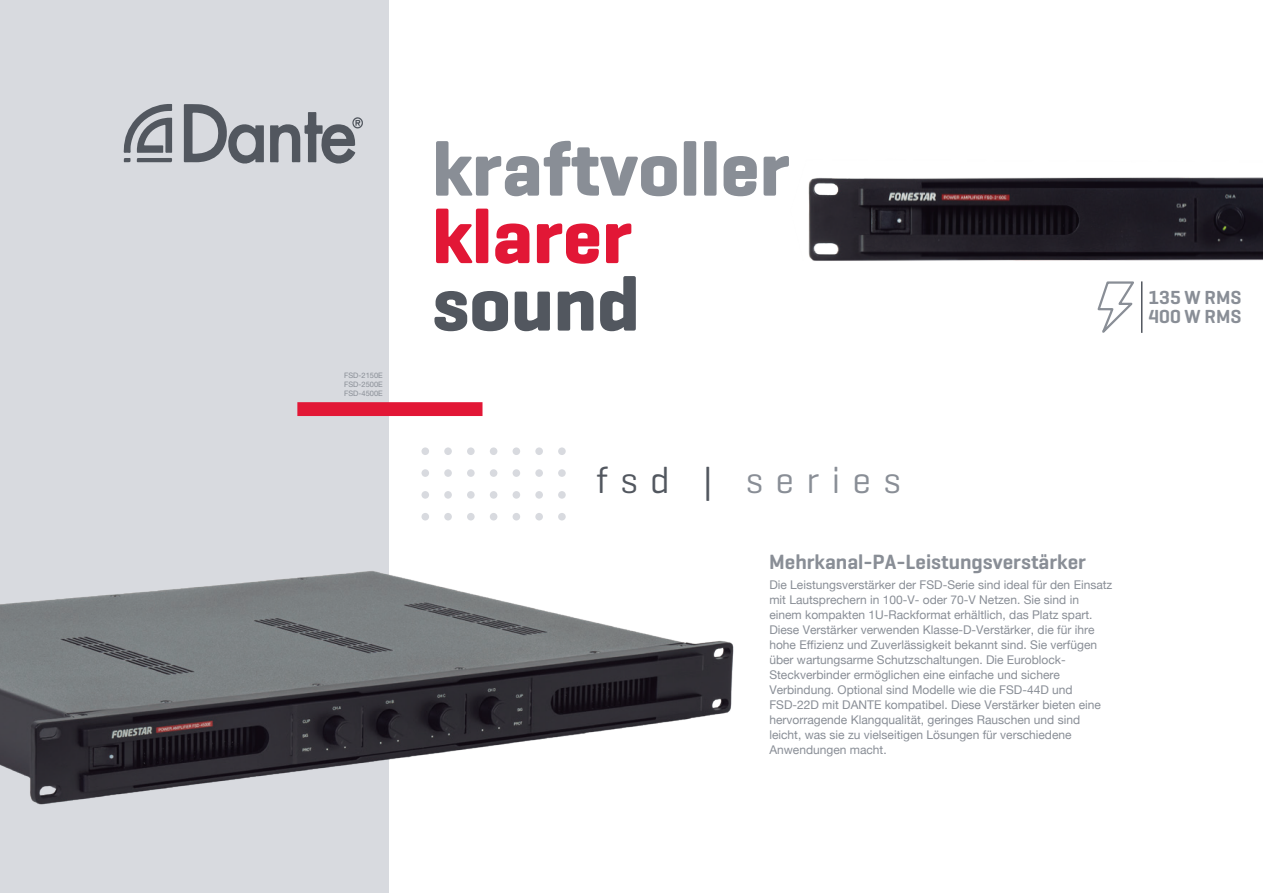
<style>
.page{position:relative;width:1263px;height:893px;background:#fff}
.page>*{position:absolute;margin:0;border:0;box-sizing:border-box;transform-origin:0 0}
.t1{font:700 78px "Geogrotesque";color:#898e96}
.t2{font:700 78px "Geogrotesque";color:#e21736}
.t3{font:700 78px "Geogrotesque";color:#52575f}
.t4{font:37.5px "Geogrotesque";letter-spacing:.33em;color:#898e96}
.t5{font:600 21px "Geogrotesque";color:#898e96}
.t6{font:600 19.2px/19.2px "Geogrotesque";color:#898e96}
.t7{font:12px/15px "Helvetica Neue";color:#898e96}
.t8{font:7.5px/9px "Helvetica Neue LT Pro";color:#898e96;text-align:justify}
.s1{color:#52575f}
</style>
<div class="page">
<div style="left:0;top:0;width:388px;height:893px;background:#d8dadf"></div>
<div style="left:297px;top:402px;width:185px;height:14px;background:#e21736;border:2px solid #e21736"></div>
<img style="left:808px;top:177px;width:455px;height:120px">
<img style="left:0;top:412px;width:734px;height:481px">
<svg style="left:184px;top:104px;width:80px;height:59px"></svg>
<svg style="left:123px;top:104px;width:49px;height:58px"></svg>
<svg style="left:270px;top:112px;width:93px;height:51px"></svg>
<svg style="left:1095px;top:280px;width:42px;height:53px"></svg>
<hr style="left:1141px;top:281px;width:1px;height:52px;background:#52575f">
<p class="t8" style="left:344px;top:371px;width:40px">FSD-2150E FSD-2500E FSD-4500E</p>
<h1 class="t1" style="left:432px;top:120px;width:359px">kraftvoller</h1>
<h1 class="t2" style="left:432px;top:188px;width:201px">klarer</h1>
<h1 class="t3" style="left:432px;top:255px;width:209px">sound</h1>
<h3 class="t6" style="left:1148px;top:288px;width:94px">135 W RMS<br>400 W RMS</h3>
<h2 class="t4" style="left:596px;top:457px;width:306px"><span class="s1">fsd |</span> series</h2>
<h3 class="t5" style="left:769px;top:548px;width:318px">Mehrkanal-PA-Leistungsverstärker</h3>
<p class="t7" style="left:769px;top:578px;width:344px">Die Leistungsverstärker der FSD-Serie sind ideal für den Einsatz mit Lautsprechern in 100-V- oder 70-V Netzen. Sie sind in einem kompakten 1U-Rackformat erhältlich, das Platz spart.<br>Diese Verstärker verwenden Klasse-D-Verstärker, die für ihre hohe Effizienz und Zuverlässigkeit bekannt sind. Sie verfügen über wartungsarme Schutzschaltungen. Die Euroblock-Steckverbinder ermöglichen eine einfache und sichere Verbindung. Optional sind Modelle wie die FSD-44D und FSD-22D mit DANTE kompatibel. Diese Verstärker bieten eine hervorragende Klangqualität, geringes Rauschen und sind leicht, was sie zu vielseitigen Lösungen für verschiedene Anwendungen macht.</p>
</div>
